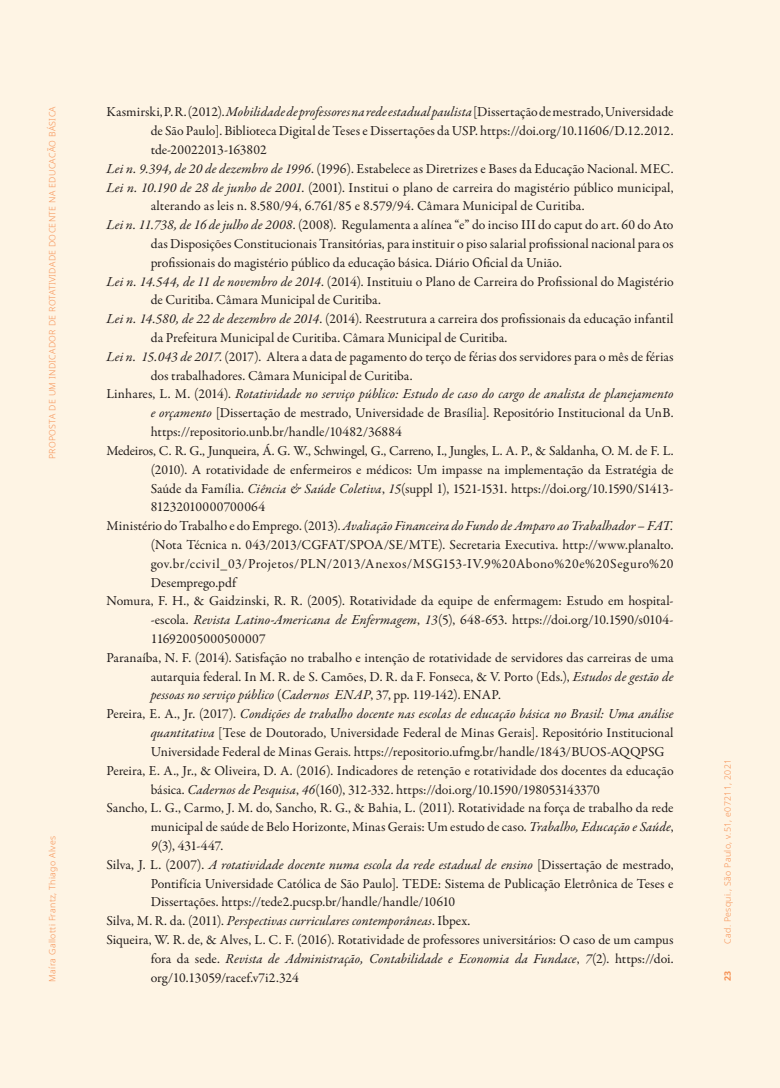
<style>
.page{position:relative;width:780px;height:1088px;background:#fef4e4}
.page>*{position:absolute;margin:0;border:0;box-sizing:border-box;transform-origin:0 0}
.bibliografia{font:13.75px/18.8px "Garamond Premr Pro";color:#231f20;text-align:justify}
.bibliografia-2{font:italic 13.75px "Garamond Premr Pro";color:#231f20}
.t1{font:300 8.75px "Noto Sans";letter-spacing:.04em;color:#f7975c}
.t2{font:700 8.75px "Noto Sans";color:#f7975c}
.s1{font-style:italic}
.s2{font-style:normal}
</style>
<div class="page">
<p class="t1" style="left:46px;top:459px;width:355px;rotate:-90deg">PROPOSTA DE UM INDICADOR DE ROTATIVIDADE DOCENTE NA EDUCACÃO BÁSICA</p>
<p class="t1" style="left:46px;top:981px;width:147px;rotate:-90deg">Maíra Gallotti Frantz, Thiago Alves</p>
<p class="bibliografia" style="left:151px;top:103px;width:524px;text-indent:-44px">Kasmirski, P. R. (2012). <span class="s1">Mobilidade de professores na rede estadual paulista</span> [Dissertação de mestrado, Universidade de São Paulo]. Biblioteca Digital de Teses e Dissertações da USP. https://doi.org/10.11606/D.12.2012. tde-20022013-163802</p>
<p class="bibliografia" style="left:106px;top:159px;width:568px"><span class="s1">Lei n. 9.394, de 20 de dezembro de 1996</span>. (1996). Estabelece as Diretrizes e Bases da Educação Nacional. MEC.</p>
<p class="bibliografia" style="left:151px;top:178px;width:524px;text-indent:-44px"><span class="s1">Lei n. 10.190 de 28 de junho de 2001</span>. (2001). Institui o plano de carreira do magistério público municipal, alterando as leis n. 8.580/94, 6.761/85 e 8.579/94. Câmara Municipal de Curitiba.</p>
<p class="bibliografia" style="left:151px;top:216px;width:524px;text-indent:-44px"><span class="s1">Lei n. 11.738, de 16 de julho de 2008</span>. (2008). Regulamenta a alínea “e” do inciso III do caput do art. 60 do Ato das Disposições Constitucionais Transitórias, para instituir o piso salarial profissional nacional para os profissionais do magistério público da educação básica. Diário Oficial da União.</p>
<p class="bibliografia" style="left:151px;top:272px;width:524px;text-indent:-44px"><span class="s1">Lei n. 14.544, de 11 de novembro de 2014</span>. (2014). Instituiu o Plano de Carreira do Profissional do Magistério de Curitiba. Câmara Municipal de Curitiba.</p>
<p class="bibliografia" style="left:151px;top:310px;width:524px;text-indent:-44px"><span class="s1">Lei n. 14.580, de 22 de dezembro de 2014</span>. (2014). Reestrutura a carreira dos profissionais da educação infantil da Prefeitura Municipal de Curitiba. Câmara Municipal de Curitiba.</p>
<p class="bibliografia" style="left:151px;top:347px;width:524px;text-indent:-44px"><span class="s1">Lei n. 15.043 de 2017</span>. (2017). Altera a data de pagamento do terço de férias dos servidores para o mês de férias dos trabalhadores. Câmara Municipal de Curitiba.</p>
<p class="bibliografia" style="left:151px;top:385px;width:524px;text-indent:-44px">Linhares, L. M. (2014). <span class="s1">Rotatividade no serviço público: Estudo de caso do cargo de analista de planejamento e orçamento</span> [Dissertação de mestrado, Universidade de Brasília]. Repositório Institucional da UnB. https://repositorio.unb.br/handle/10482/36884</p>
<p class="bibliografia" style="left:151px;top:441px;width:524px;text-indent:-44px">Medeiros, C. R. G., Junqueira, Á. G. W., Schwingel, G., Carreno, I., Jungles, L. A. P., &amp; Saldanha, O. M. de F. L. (2010). A rotatividade de enfermeiros e médicos: Um impasse na implementação da Estratégia de Saúde da Família. <span class="s1">Ciência &amp; Saúde Coletiva</span>, <span class="s1">15</span>(suppl 1), 1521-1531. https://doi.org/10.1590/S1413- 81232010000700064</p>
<p class="bibliografia" style="left:151px;top:517px;width:524px;text-indent:-44px">Ministério do Trabalho e do Emprego. (2013). <span class="s1">Avaliação Financeira do Fundo de Amparo ao Trabalhador – FAT. </span>(Nota Técnica n. 043/2013/CGFAT/SPOA/SE/MTE). Secretaria Executiva. http://www.planalto. gov.br/ccivil_03/Projetos/PLN/2013/Anexos/MSG153-IV.9%20Abono%20e%20Seguro%20<br>Desemprego.pdf</p>
<p class="bibliografia" style="left:151px;top:592px;width:524px;text-indent:-44px">Nomura, F. H., &amp; Gaidzinski, R. R. (2005). Rotatividade da equipe de enfermagem: Estudo em hospital--escola. <span class="s1">Revista Latino-Americana de Enfermagem</span>, <span class="s1">13</span>(5), 648-653. https://doi.org/10.1590/s0104- 11692005000500007</p>
<p class="bibliografia" style="left:151px;top:648px;width:524px;text-indent:-44px">Paranaíba, N. F. (2014). Satisfação no trabalho e intenção de rotatividade de servidores das carreiras de uma autarquia federal. In M. R. de S. Camões, D. R. da F. Fonseca, &amp; V. Porto (Eds.), <span class="s1">Estudos de gestão de pessoas no serviço público</span> (<span class="s1">Cadernos ENAP</span>, 37, pp. 119-142). ENAP.</p>
<p class="bibliografia" style="left:151px;top:705px;width:524px;text-indent:-44px">Pereira, E. A., Jr. (2017). <span class="s1">Condições de trabalho docente nas escolas de educação básica no Brasil: Uma análise quantitativa</span> [Tese de Doutorado, Universidade Federal de Minas Gerais]. Repositório Institucional Universidade Federal de Minas Gerais. https://repositorio.ufmg.br/handle/1843/BUOS-AQQPSG</p>
<p class="bibliografia" style="left:151px;top:761px;width:524px;text-indent:-44px">Pereira, E. A., Jr., &amp; Oliveira, D. A. (2016). Indicadores de retenção e rotatividade dos docentes da educação básica. <span class="s1">Cadernos de Pesquisa</span>, <span class="s1">46</span>(160), 312-332. https://doi.org/10.1590/198053143370</p>
<p class="bibliografia" style="left:151px;top:799px;width:524px;text-indent:-44px">Sancho, L. G., Carmo, J. M. do, Sancho, R. G., &amp; Bahia, L. (2011). Rotatividade na força de trabalho da rede municipal de saúde de Belo Horizonte, Minas Gerais: Um estudo de caso. <span class="s1">Trabalho, Educação e Saúde</span>, <span class="s1">9</span>(3), 431-447.</p>
<p class="bibliografia" style="left:151px;top:855px;width:524px;text-indent:-44px">Silva, J. L. (2007). <span class="s1">A rotatividade docente numa escola da rede estadual de ensino</span> [Dissertação de mestrado, Pontifícia Universidade Católica de São Paulo]. TEDE: Sistema de Publicação Eletrônica de Teses e Dissertações. https://tede2.pucsp.br/handle/handle/10610</p>
<p class="bibliografia-2" style="left:106px;top:912px;width:365px"><span class="s2">Silva, M. R. da. (2011).</span> Perspectivas curriculares contemporâneas<span class="s2">. Ibpex.</span></p>
<p class="bibliografia" style="left:151px;top:931px;width:524px;text-indent:-44px">Siqueira, W. R. de, &amp; Alves, L. C. F. (2016). Rotatividade de professores universitários: O caso de um campus fora da sede. <span class="s1">Revista de Administração, Contabilidade e Economia da Fundace</span>, <span class="s1">7</span>(2). https://doi. org/10.13059/racef.v7i2.324</p>
<p class="t1" style="left:721px;top:944px;width:187px;rotate:-90deg">Cad. Pesqui., São Paulo, v.51, e07211, 2021</p>
<p class="t2" style="left:721px;top:981px;width:12px;rotate:-90deg">23</p>
</div>
